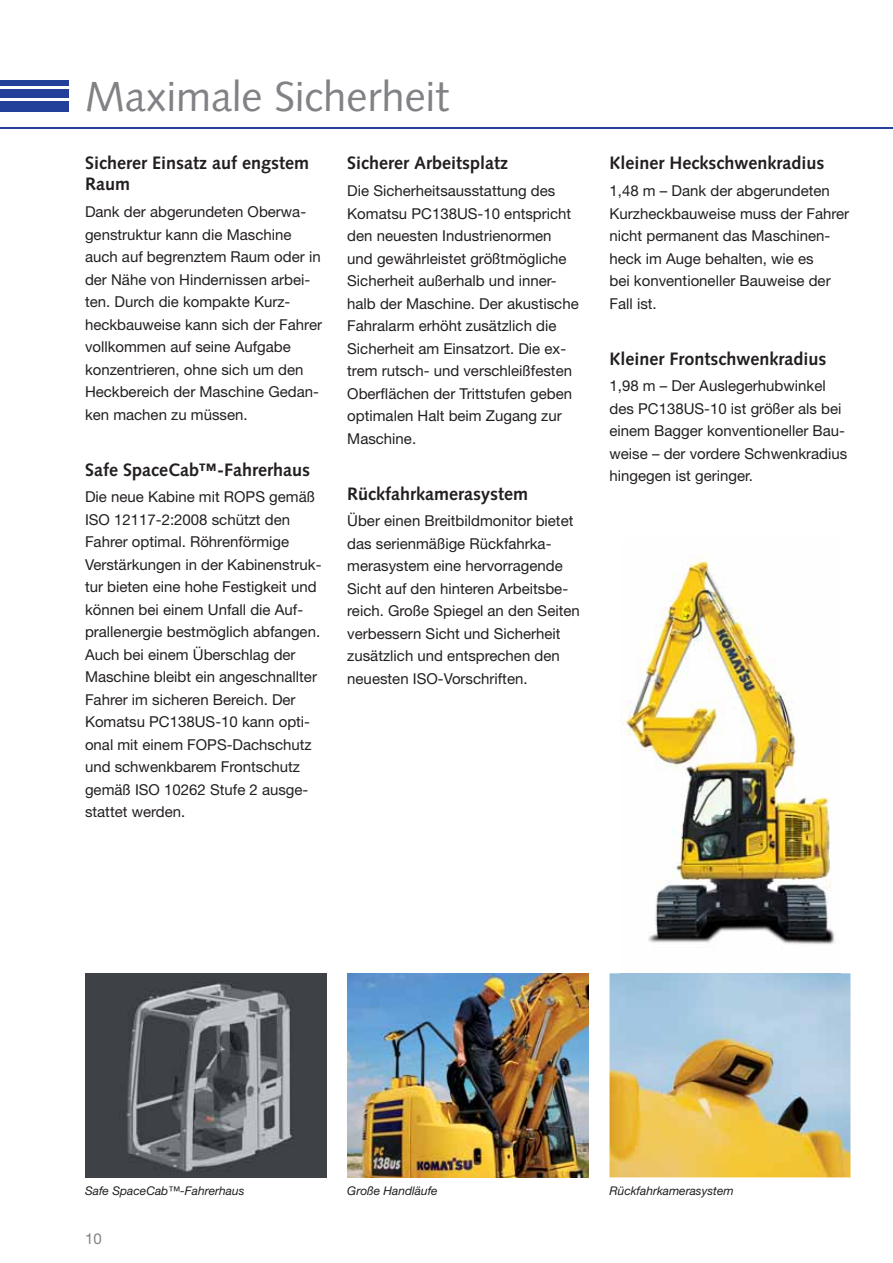
<style>
.page{position:relative;width:893px;height:1263px;background:#fff}
.page>*{position:absolute;margin:0;border:0;box-sizing:border-box;transform-origin:0 0}
.t1{font:42px "Syntax LTCE";color:#808285}
.t2{font:700 18px/21px "Syntax LTCE";color:#231f20}
.t3{font:15px/22.5px "Helvetica Neue LT Pro";color:#231f20}
.t4{font:15px "Helvetica Neue LT Pro";color:#808285}
.t5{font:italic 12px "Helvetica Neue LT Pro";color:#231f20}
</style>
<div class="page">
<hr style="left:0;top:127px;width:893px;height:1px;background:#223f9a">
<div style="left:0;top:101px;width:68px;height:10px;background:#223f9a"></div>
<div style="left:0;top:89px;width:68px;height:8px;background:#223f9a"></div>
<div style="left:0;top:80px;width:68px;height:5px;background:#223f9a"></div>
<img style="left:347px;top:974px;width:241px;height:204px">
<img style="left:609px;top:973px;width:241px;height:204px">
<img style="left:85px;top:974px;width:241px;height:204px">
<img style="left:621px;top:555px;width:220px;height:419px">
<h1 class="t1" style="left:85px;top:77px;width:365px">Maximale Sicherheit</h1>
<p class="t2" style="left:85px;top:154px;width:225px">Sicherer Einsatz auf engstem<br>Raum</p>
<p class="t3" style="left:85px;top:202px;width:238px">Dank der abgerundeten Oberwa&shy;genstruktur kann die Maschine auch auf begrenztem Raum oder in der Nähe von Hindernissen arbei&shy;ten. Durch die kompakte Kurz&shy;heckbauweise kann sich der Fahrer vollkommen auf seine Aufgabe konzentrieren, ohne sich um den<br>Heckbereich der Maschine Gedan&shy;ken machen zu müssen.</p>
<p class="t2" style="left:85px;top:460px;width:226px">Safe SpaceCab™-Fahrerhaus</p>
<p class="t3" style="left:85px;top:488px;width:238px">Die neue Kabine mit ROPS gemäß<br>ISO 12117-2:2008 schützt den<br>Fahrer optimal. Röhrenförmige<br>Verstärkungen in der Kabinenstruk&shy;tur bieten eine hohe Festigkeit und können bei einem Unfall die Auf&shy;prallenergie bestmöglich abfangen.<br>Auch bei einem Überschlag der<br>Maschine bleibt ein angeschnallter<br>Fahrer im sicheren Bereich. Der<br>Komatsu PC138US-10 kann opti&shy;onal mit einem FOPS-Dachschutz und schwenkbarem Frontschutz gemäß ISO 10262 Stufe 2 ausge&shy;stattet werden.</p>
<p class="t2" style="left:347px;top:154px;width:162px">Sicherer Arbeitsplatz</p>
<p class="t3" style="left:347px;top:181px;width:233px">Die Sicherheitsausstattung des<br>Komatsu PC138US-10 entspricht den neuesten Industrienormen und gewährleistet größtmögliche<br>Sicherheit außerhalb und inner&shy;halb der Maschine. Der akustische<br>Fahralarm erhöht zusätzlich die<br>Sicherheit am Einsatzort. Die ex&shy;trem rutsch- und verschleißfesten<br>Oberflächen der Trittstufen geben optimalen Halt beim Zugang zur<br>Maschine.</p>
<p class="t2" style="left:347px;top:484px;width:182px">Rückfahrkamerasystem</p>
<p class="t3" style="left:347px;top:512px;width:234px">Über einen Breitbildmonitor bietet das serienmäßige Rückfahrka&shy;merasystem eine hervorragende<br>Sicht auf den hinteren Arbeitsbe&shy;reich. Große Spiegel an den Seiten verbessern Sicht und Sicherheit zusätzlich und entsprechen den neuesten ISO-Vorschriften.</p>
<p class="t2" style="left:609px;top:154px;width:216px">Kleiner Heckschwenkradius</p>
<p class="t3" style="left:609px;top:181px;width:241px">1,48 m – Dank der abgerundeten<br>Kurzheckbauweise muss der Fahrer nicht permanent das Maschinen&shy;heck im Auge behalten, wie es<br>bei konventioneller Bauweise der<br>Fall ist.</p>
<p class="t2" style="left:609px;top:349px;width:218px">Kleiner Frontschwenkradius</p>
<p class="t3" style="left:609px;top:377px;width:239px">1,98 m – Der Auslegerhubwinkel des PC138US-10 ist größer als bei einem Bagger konventioneller Bau&shy;weise – der vordere Schwenkradius hingegen ist geringer.</p>
<p class="t5" style="left:85px;top:1186px;width:161px">Safe SpaceCab™-Fahrerhaus</p>
<p class="t5" style="left:347px;top:1186px;width:92px">Große Handläufe</p>
<p class="t5" style="left:609px;top:1186px;width:126px">Rückfahrkamerasystem</p>
<p class="t4" style="left:85px;top:1233px;width:18px">10</p>
</div>
